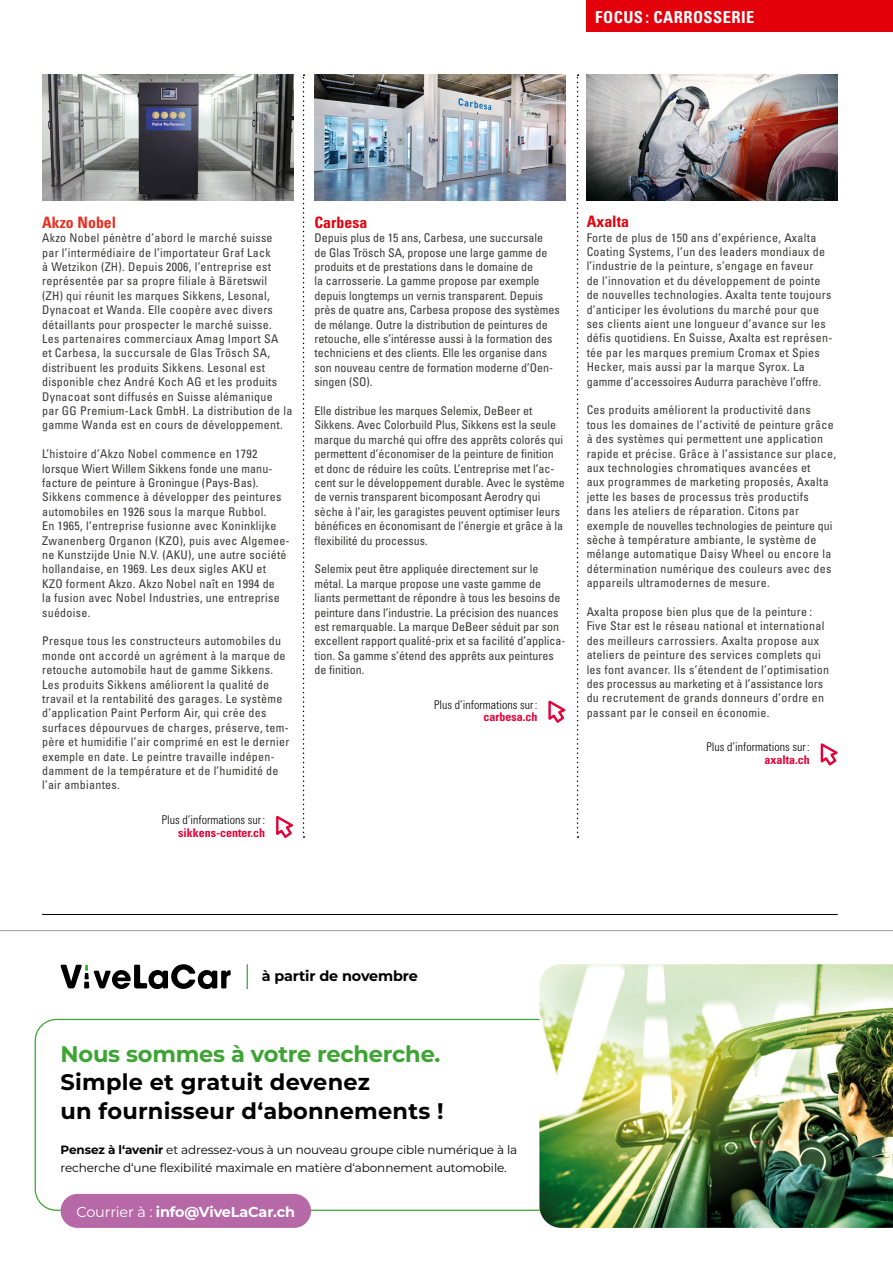
<style>
.page{position:relative;width:893px;height:1263px;background:#fff}
.page>*{position:absolute;margin:0;border:0;box-sizing:border-box;transform-origin:0 0}
.t1{font:700 22.5px/28.5px "Montserrat";letter-spacing:.01em;color:#000}
.t2{font:700 22.5px "Montserrat";letter-spacing:-.01em;color:#3ca432}
.t3{font:700 condensed 16.5px "Univers LT Std";letter-spacing:.03em;color:#fff}
.t4{font:700 condensed 15.75px "Univers LT Std";letter-spacing:.005em;color:#e3000b}
.t5{font:700 condensed 15.75px "Univers LT Std";letter-spacing:.005em;color:#e6301f}
.t6{font:700 14.4px "Montserrat";letter-spacing:-.01em;color:#fff}
.t7{font:700 14.4px "Montserrat";letter-spacing:-.01em;color:#000}
.t8{font:condensed 12px/14.4px "Univers LT Std";letter-spacing:.025em;color:#3a3a39}
.t9{font:condensed 12px/14.4px "Univers LT Std";color:#3a3a39}
.t10{font:12px/18px "Montserrat";letter-spacing:-.01em;color:#000}
.t11{font:300 condensed 12px "Univers LT Std";color:#000}
.t12{font:700 condensed 12px "Univers LT Std";color:#e40038}
.s1{font-weight:700}
.s2{font-weight:400}
</style>
<div class="page">
<svg style="left:61px;top:964px;width:170px;height:25px"></svg>
<img style="left:539px;top:964px;width:354px;height:264px">
<div style="left:61px;top:1194px;width:250px;height:34px;background:#b768a7;border-radius:17px"></div>
<svg style="left:247px;top:964px;width:1px;height:25px"></svg>
<hr style="left:0;top:930px;width:893px;height:1px;background:#9c9c9d">
<svg style="left:820px;top:743px;width:18px;height:23px"></svg>
<img style="left:587px;top:74px;width:251px;height:126px">
<svg style="left:276px;top:815px;width:17px;height:23px"></svg>
<svg style="left:548px;top:700px;width:18px;height:23px"></svg>
<img style="left:42px;top:74px;width:251px;height:126px">
<img style="left:314px;top:74px;width:251px;height:126px">
<svg style="left:303px;top:74px;width:1px;height:764px"></svg>
<svg style="left:577px;top:74px;width:2px;height:764px"></svg>
<hr style="left:42px;top:914px;width:796px;height:1px;background:#000">
<div style="left:587px;top:0;width:306px;height:32px;background:#e3000b"></div>
<h2 class="t3" style="left:595px;top:7px;width:161px">FOCUS : CARROSSERIE</h2>
<h3 class="t5" style="left:42px;top:212px;width:76px">Akzo Nobel</h3>
<p class="t8" style="left:42px;top:230px;width:252px">Akzo Nobel pénètre d’abord le marché suisse<br>par l’intermédiaire de l’importateur Graf Lack<br>à Wetzikon (ZH). Depuis 2006, l’entreprise est représentée par sa propre filiale à Bäretswil<br>(ZH) qui réunit les marques Sikkens, Lesonal, Dynacoat et Wanda. Elle coopère avec divers détaillants pour prospecter le marché suisse.<br>Les partenaires commerciaux Amag Import SA<br>et Carbesa, la succursale de Glas Trösch SA, distribuent les produits Sikkens. Lesonal est disponible chez André Koch AG et les produits Dynacoat sont diffusés en Suisse alémanique<br>par GG Premium-Lack GmbH. La distribution de la gamme Wanda est en cours de développement.</p>
<p class="t8" style="left:42px;top:446px;width:249px">L’histoire d’Akzo Nobel commence en 1792 lorsque Wiert Willem Sikkens fonde une manu&shy;facture de peinture à Groningue (Pays-Bas).<br>Sikkens commence à développer des peintures automobiles en 1926 sous la marque Rubbol.<br>En 1965, l’entreprise fusionne avec Koninklijke Zwanenberg Organon (KZO), puis avec Algemee&shy;ne Kunstzijde Unie N.V. (AKU), une autre société hollandaise, en 1969. Les deux sigles AKU et KZO forment Akzo. Akzo Nobel naît en 1994 de<br>la fusion avec Nobel Industries, une entreprise suédoise.</p>
<p class="t8" style="left:42px;top:634px;width:249px">Presque tous les constructeurs automobiles du monde ont accordé un agrément à la marque de retouche automobile haut de gamme Sikkens.<br>Les produits Sikkens améliorent la qualité de travail et la rentabilité des garages. Le système d’application Paint Perform Air, qui crée des surfaces dépourvues de charges, préserve, tem&shy;père et humidifie l’air comprimé en est le dernier exemple en date. Le peintre travaille indépen&shy;damment de la température et de l’humidité de l’air ambiantes.</p>
<p class="t11" style="left:162px;top:812px;width:105px">Plus d’informations sur:</p>
<p class="t12" style="left:178px;top:825px;width:89px">sikkens-center.ch</p>
<h3 class="t4" style="left:314px;top:212px;width:54px">Carbesa</h3>
<p class="t9" style="left:314px;top:230px;width:247px">Depuis plus de 15 ans, Carbesa, une succursale<br>de Glas Trösch SA, propose une large gamme de produits et de prestations dans le domaine de<br>la carrosserie. La gamme propose par exemple depuis longtemps un vernis transparent. Depuis près de quatre ans, Carbesa propose des systèmes de mélange. Outre la distribution de peintures de retouche, elle s’intéresse aussi à la formation des techniciens et des clients. Elle les organise dans son nouveau centre de formation moderne d’Oen&shy;singen (SO).</p>
<p class="t9" style="left:314px;top:403px;width:252px">Elle distribue les marques Selemix, DeBeer et Sikkens. Avec Colorbuild Plus, Sikkens est la seule marque du marché qui offre des apprêts colorés qui permettent d’économiser de la peinture de finition et donc de réduire les coûts. L’entreprise met l’ac&shy;cent sur le développement durable. Avec le système de vernis transparent bicomposant Aerodry qui sèche à l’air, les garagistes peuvent optimiser leurs bénéfices en économisant de l’énergie et grâce à la flexibilité du processus.</p>
<p class="t9" style="left:314px;top:562px;width:252px">Selemix peut être appliquée directement sur le métal. La marque propose une vaste gamme de liants permettant de répondre à tous les besoins de peinture dans l’industrie. La précision des nuances est remarquable. La marque DeBeer séduit par son excellent rapport qualité-prix et sa facilité d’applica&shy;tion. Sa gamme s’étend des apprêts aux peintures de finition.</p>
<p class="t11" style="left:434px;top:697px;width:105px">Plus d’informations sur:</p>
<p class="t12" style="left:484px;top:710px;width:55px">carbesa.ch</p>
<h3 class="t4" style="left:587px;top:212px;width:44px">Axalta</h3>
<p class="t8" style="left:587px;top:230px;width:247px">Forte de plus de 150 ans d’expérience, Axalta Coating Systems, l’un des leaders mondiaux de l’industrie de la peinture, s’engage en faveur<br>de l’innovation et du développement de pointe de nouvelles technologies. Axalta tente toujours d’anticiper les évolutions du marché pour que ses clients aient une longueur d’avance sur les défis quotidiens. En Suisse, Axalta est représen&shy;tée par les marques premium Cromax et Spies Hecker, mais aussi par la marque Syrox. La gamme d’accessoires Audurra parachève l’offre.</p>
<p class="t8" style="left:587px;top:403px;width:251px">Ces produits améliorent la productivité dans<br>tous les domaines de l’activité de peinture grâce à des systèmes qui permettent une application rapide et précise. Grâce à l’assistance sur place, aux technologies chromatiques avancées et<br>aux programmes de marketing proposés, Axalta jette les bases de processus très productifs dans les ateliers de réparation. Citons par exemple de nouvelles technologies de peinture qui sèche à température ambiante, le système de mélange automatique Daisy Wheel ou encore la détermination numérique des couleurs avec des appareils ultramodernes de mesure.</p>
<p class="t8" style="left:587px;top:604px;width:244px">Axalta propose bien plus que de la peinture :<br>Five Star est le réseau national et international des meilleurs carrossiers. Axalta propose aux ateliers de peinture des services complets qui les font avancer. Ils s’étendent de l’optimisation des processus au marketing et à l’assistance lors du recrutement de grands donneurs d’ordre en passant par le conseil en économie.</p>
<p class="t11" style="left:706px;top:740px;width:105px">Plus d’informations sur:</p>
<p class="t12" style="left:764px;top:752px;width:47px">axalta.ch</p>
<p class="t7" style="left:262px;top:965px;width:158px">à partir de novembre</p>
<h1 class="t2" style="left:61px;top:1037px;width:381px">Nous sommes à votre recherche.</h1>
<h1 class="t1" style="left:61px;top:1067px;width:385px">Simple et gratuit devenez<br>un fournisseur d‘abonnements !</h1>
<p class="t10" style="left:61px;top:1140px;width:458px"><span class="s1">Pensez à l‘avenir</span> et adressez-vous à un nouveau groupe cible numérique à la recherche d‘une flexibilité maximale en matière d‘abonnement automobile.</p>
<p class="t6" style="left:77px;top:1201px;width:220px"><span class="s2">Courrier à :</span> info@ViveLaCar.ch</p>
</div>
